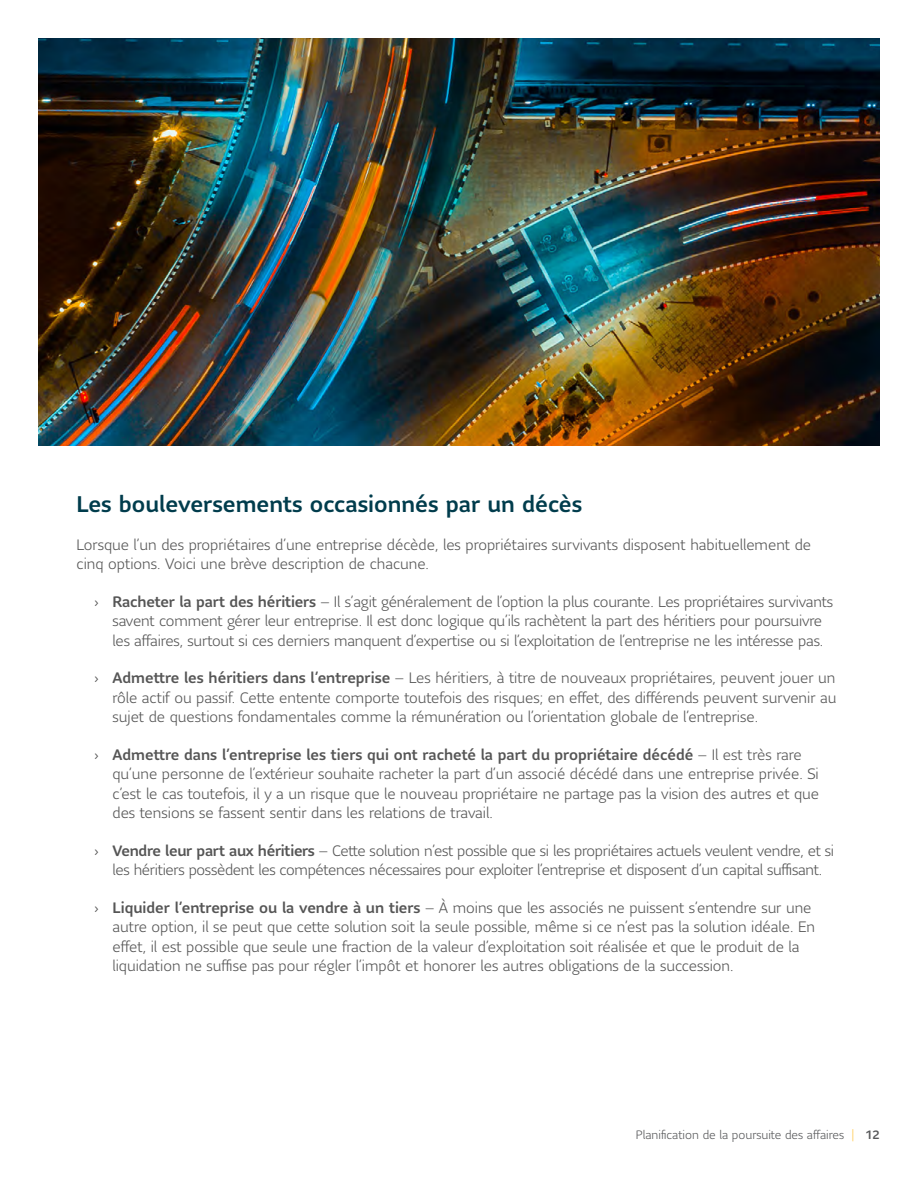
<style>
.page{position:relative;width:918px;height:1188px;background:#fff}
.page>*{position:absolute;margin:0;border:0;box-sizing:border-box;transform-origin:0 0}
.H3_Heading{font:500 22.5px "Sun Life Sans";color:#003c4c}
.P_-_Body_Copy{font:300 15px/19.5px "Sun Life Sans";color:#555}
.P_-_Body_Copy-2{font:300 15px/19.5px "Sun Life Sans";letter-spacing:-.02em;color:#555;text-align:center}
.t1{font:300 12px "Sun Life Sans";color:#58595b}
.s1{font-weight:500}
.s2{color:#ffc94e}
</style>
<div class="page">
<img style="left:38px;top:38px;width:842px;height:408px">
<p class="H3_Heading" style="left:76px;top:489px;width:507px">Les bouleversements occasionnés par un décès</p>
<p class="P_-_Body_Copy" style="left:76px;top:534px;width:736px">Lorsque l’un des propriétaires d’une entreprise décède, les propriétaires survivants disposent habituellement de cinq options. Voici une brève description de chacune.</p>
<p class="P_-_Body_Copy" style="left:94px;top:591px;width:740px;text-align:center">› <span class="s1">Racheter la part des héritiers</span> – Il s’agit généralement de l’option la plus courante. Les propriétaires survivants savent comment gérer leur entreprise. Il est donc logique qu’ils rachètent la part des héritiers pour poursuivre<br>les affaires, surtout si ces derniers manquent d’expertise ou si l’exploitation de l’entreprise ne les intéresse pas.</p>
<p class="P_-_Body_Copy" style="left:112px;top:668px;width:726px;text-align:justify;text-indent:-18px">› <span class="s1">Admettre les héritiers dans l’entreprise</span> – Les héritiers, à titre de nouveaux propriétaires, peuvent jouer un rôle actif ou passif. Cette entente comporte toutefois des risques; en effet, des différends peuvent survenir au sujet de questions fondamentales comme la rémunération ou l’orientation globale de l’entreprise.</p>
<p class="P_-_Body_Copy" style="left:112px;top:744px;width:708px;text-indent:-18px">› <span class="s1">Admettre dans l’entreprise les tiers qui ont racheté la part du propriétaire décédé</span> – Il est très rare qu’une personne de l’extérieur souhaite racheter la part d’un associé décédé dans une entreprise privée. Si c’est le cas toutefois, il y a un risque que le nouveau propriétaire ne partage pas la vision des autres et que des tensions se fassent sentir dans les relations de travail.</p>
<p class="P_-_Body_Copy-2" style="left:94px;top:840px;width:741px">› <span class="s1">Vendre leur part aux héritiers</span> – Cette solution n’est possible que si les propriétaires actuels veulent vendre, et si les héritiers possèdent les compétences nécessaires pour exploiter l’entreprise et disposent d’un capital suffisant.</p>
<p class="P_-_Body_Copy" style="left:112px;top:897px;width:704px;text-indent:-18px">› <span class="s1">Liquider l’entreprise ou la vendre à un tiers</span> – À moins que les associés ne puissent s’entendre sur une autre option, il se peut que cette solution soit la seule possible, même si ce n’est pas la solution idéale. En effet, il est possible que seule une fraction de la valeur d’exploitation soit réalisée et que le produit de la liquidation ne suffise pas pour régler l’impôt et honorer les autres obligations de la succession.</p>
<p class="t1" style="left:636px;top:1126px;width:245px">Planification de la poursuite des affaires <span class="s2">|</span> <span class="s1">12</span></p>
</div>
